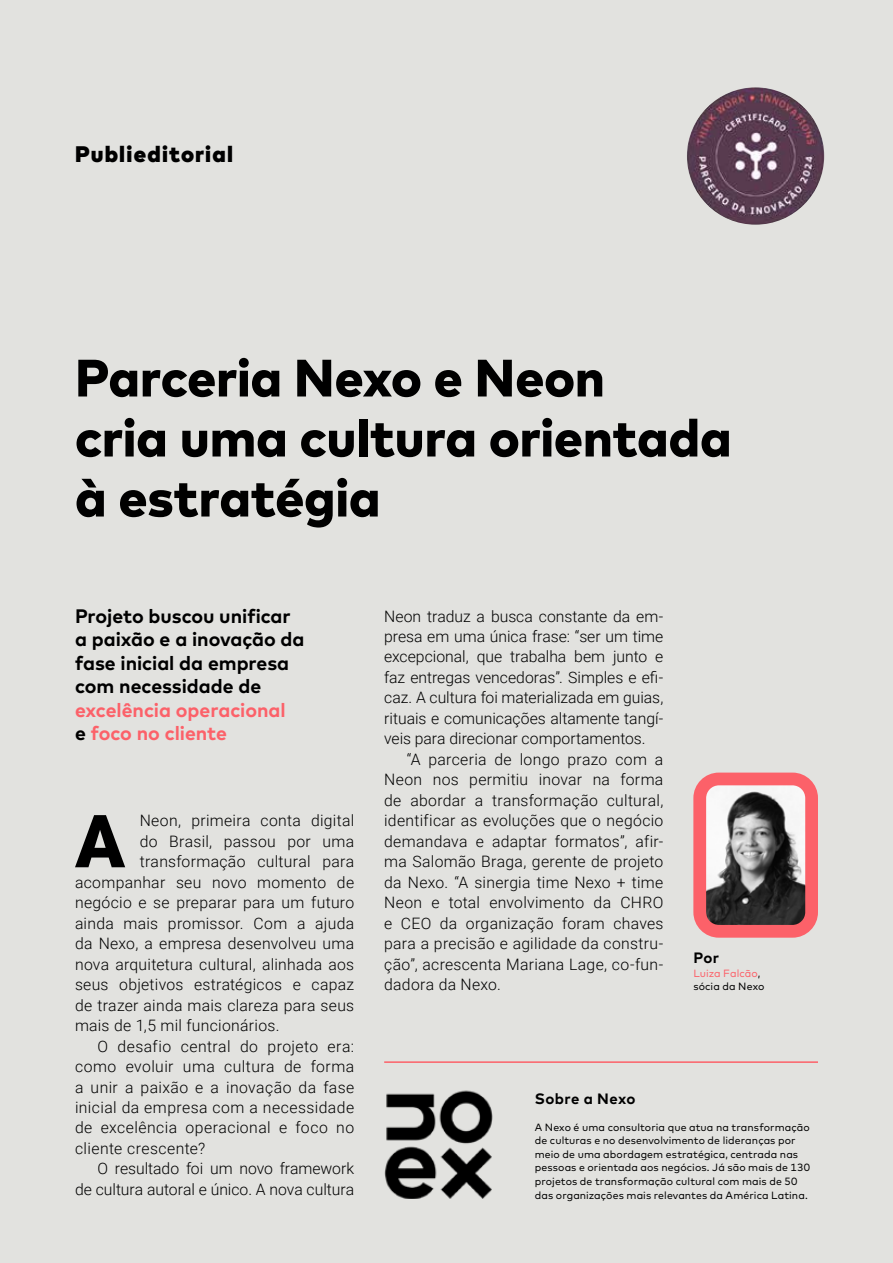
<style>
.page{position:relative;width:893px;height:1263px;background:#e2e2df}
.page>*{position:absolute;margin:0;border:0;box-sizing:border-box;transform-origin:0 0}
.t1{font:900 73.35px "Roboto";color:#000}
.t2{font:800 52.5px/60px "Mark";letter-spacing:-.005em;color:#000}
.t3{font:900 22.5px "Mark";letter-spacing:.055em;color:#000}
.t4{font:700 19.5px/23.4px "Mark";letter-spacing:-.005em;color:#000}
.t5{font:700 19.5px/23.4px "Mark";color:#fc6169}
.t6{font:300 15.75px/20.4px "Roboto";letter-spacing:.02em;color:#000;text-align:justify}
.t7{font:300 15.75px "Roboto";color:#000}
.t8{font:300 15.75px "Roboto";letter-spacing:-.005em;color:#000}
.t9{font:700 15px "Mark";letter-spacing:.025em;color:#000}
.t10{font:10.5px/13.5px "Mark";letter-spacing:.01em;color:#000}
.s1{color:#000}
.s2{color:#fc6169}
</style>
<div class="page">
<img style="left:687px;top:87px;width:137px;height:138px;border-radius:69px">
<hr style="left:384px;top:1061px;width:434px;height:2px;background:#fc6169">
<img style="left:707px;top:787px;width:97px;height:137px">
<div style="left:693px;top:773px;width:125px;height:165px;border:13px solid #fc6169;border-radius:19px"></div>
<img style="left:384px;top:1090px;width:109px;height:108px">
<h3 class="t3" style="left:75px;top:139px;width:160px">Publieditorial</h3>
<h2 class="t2" style="left:75px;top:346px;width:658px">Parceria Nexo e Neon<br>cria uma cultura orientada à estratégia</h2>
<p class="t4" style="left:75px;top:604px;width:231px">Projeto buscou unificar a paixão e a inovação da fase inicial da empresa com necessidade de</p>
<p class="t5" style="left:75px;top:697px;width:212px">excelência operacional <span class="s1">e</span> foco no cliente</p>
<h1 class="t1" style="left:75px;top:790px;width:51px">A</h1>
<p class="t6" style="left:140px;top:810px;width:216px">Neon, primeira conta digital</p>
<p class="t6" style="left:140px;top:830px;width:216px">do Brasil, passou por uma</p>
<p class="t6" style="left:140px;top:851px;width:216px">transformação cultural para</p>
<p class="t6" style="left:75px;top:871px;width:281px">acompanhar seu novo momento de</p>
<p class="t6" style="left:75px;top:892px;width:281px">negócio e se preparar para um futuro</p>
<p class="t6" style="left:75px;top:912px;width:281px">ainda mais promissor. Com a ajuda</p>
<p class="t6" style="left:75px;top:933px;width:281px">da Nexo, a empresa desenvolveu uma</p>
<p class="t6" style="left:75px;top:953px;width:281px">nova arquitetura cultural, alinhada aos</p>
<p class="t6" style="left:75px;top:974px;width:281px">seus objetivos estratégicos e capaz</p>
<p class="t6" style="left:75px;top:994px;width:281px">de trazer ainda mais clareza para seus</p>
<p class="t6" style="left:75px;top:1015px;width:206px">mais de 1,5 mil funcionários.</p>
<p class="t6" style="left:98px;top:1035px;width:258px">O desafio central do projeto era:</p>
<p class="t6" style="left:75px;top:1056px;width:281px">como evoluir uma cultura de forma</p>
<p class="t6" style="left:75px;top:1076px;width:281px">a unir a paixão e a inovação da fase</p>
<p class="t6" style="left:75px;top:1096px;width:281px">inicial da empresa com a necessidade</p>
<p class="t6" style="left:75px;top:1117px;width:281px">de excelência operacional e foco no</p>
<p class="t6" style="left:75px;top:1137px;width:132px">cliente crescente?</p>
<p class="t8" style="left:98px;top:1158px;width:258px">O resultado foi um novo framework</p>
<p class="t7" style="left:75px;top:1178px;width:281px">de cultura autoral e único. A nova cultura</p>
<p class="t6" style="left:384px;top:605px;width:281px">Neon traduz a busca constante da em&shy;presa em uma única frase: “ser um time excepcional, que trabalha bem junto e faz entregas vencedoras”. Simples e efi&shy;caz. A cultura foi materializada em guias, rituais e comunicações altamente tangí&shy;veis para direcionar comportamentos.</p>
<p class="t6" style="left:384px;top:748px;width:281px;text-indent:23px">“A parceria de longo prazo com a Neon nos permitiu inovar na forma de abordar a transformação cultural, identificar as evoluções que o negócio demandava e adaptar formatos”, afir&shy;ma Salomão Braga, gerente de projeto da Nexo. “A sinergia time Nexo + time Neon e total envolvimento da CHRO e CEO da organização foram chaves para a precisão e agilidade da constru&shy;ção”, acrescenta Mariana Lage, co-fun&shy;dadora da Nexo.</p>
<p class="t9" style="left:693px;top:948px;width:27px">Por</p>
<p class="t10" style="left:693px;top:966px;width:73px"><span class="s2">Luiza Falcão</span>, sócia da Nexo</p>
<p class="t9" style="left:535px;top:1089px;width:102px">Sobre a Nexo</p>
<p class="t10" style="left:535px;top:1120px;width:277px">A Nexo é uma consultoria que atua na transformação de culturas e no desenvolvimento de lideranças por meio de uma abordagem estratégica, centrada nas pessoas e orientada aos negócios. Já são mais de 130 projetos de transformação cultural com mais de 50 das organizações mais relevantes da América Latina.</p>
</div>
